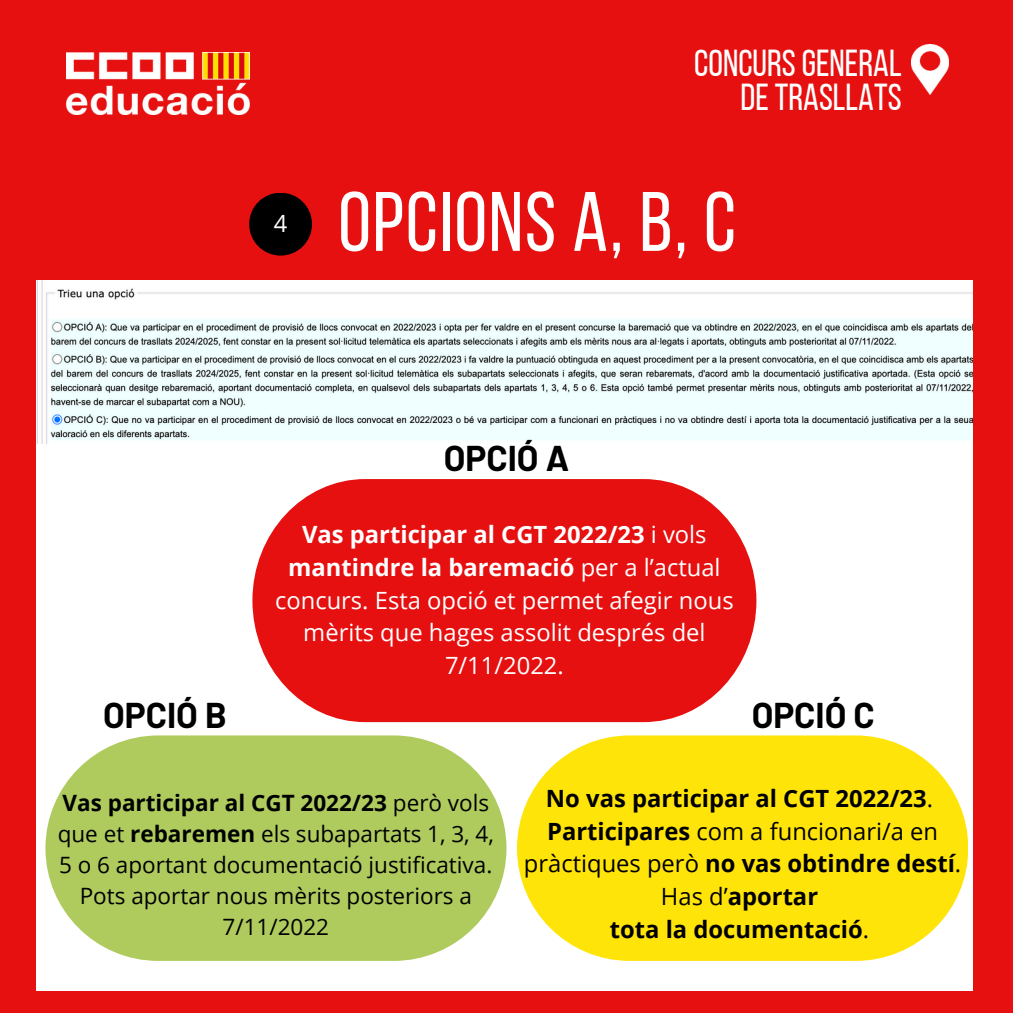
<style>
.page{position:relative;width:1013px;height:1013px;background:#fff}
.page>*{position:absolute;margin:0;border:0;box-sizing:border-box;transform-origin:0 0}
.t1{font:84px "Bebas Neue";letter-spacing:.02em;color:#fff}
.t2{font:37.5px/33.8px "Bebas Neue";color:#fff;text-align:right}
.t3{font:700 35px "Barlow";color:#000}
.t4{font:23.75px/32.8px "Open Sans";color:#fff;text-align:center}
.t5{font:23.75px/32.8px "Open Sans";color:#000;text-align:center}
.t6{font:700 23.75px "Open Sans";color:#000}
.t7{font:22.5px/31px "Open Sans";color:#000;text-align:center}
.s1{font-weight:700}
.s2{font-weight:400}
</style>
<div class="page">
<div style="left:0;top:0;width:1012px;height:1012px;background:#e61010"></div>
<img style="left:67px;top:52px;width:182px;height:62px">
<div style="left:36px;top:281px;width:936px;height:709px;background:#fff"></div>
<img style="left:911px;top:44px;width:37px;height:51px">
<div style="left:252px;top:479px;width:504px;height:243px;background:#e61010;border-radius:117px"></div>
<div style="left:45px;top:735px;width:461px;height:225px;background:#afcb5d;border-radius:113px"></div>
<div style="left:517px;top:735px;width:450px;height:225px;background:#ffe409;border-radius:113px"></div>
<img style="left:37px;top:281px;width:935px;height:162px">
<div style="left:249px;top:193px;width:63px;height:62px;background:#000;border-radius:50%"></div>
<p class="t4" style="left:274px;top:206px;width:15px">4</p>
<h2 class="t2" style="left:694px;top:50px;width:209px">CONCURS GENERAL<br>DETRASLLATS</h2>
<h2 class="t1" style="left:338px;top:188px;width:399px">OPCIONS A, B, C</h2>
<p class="t3" style="left:444px;top:436px;width:127px">OPCIÓ A</p>
<p class="t4" style="left:275px;top:517px;width:460px"><span class="s1">Vas participar al CGT 2022/23</span> i vols <span class="s1">mantindre la baremació</span> per a l’actual concurs. Esta opció et permet afegir nous mèrits que hages assolit després del<br>7/11/2022.</p>
<p class="t3" style="left:103px;top:692px;width:125px">OPCIÓ B</p>
<p class="t3" style="left:751px;top:692px;width:125px">OPCIÓ C</p>
<h1 class="t7" style="left:58px;top:787px;width:438px"><span class="s1">Vas participar al CGT 2022/23</span> però vols que et <span class="s1">rebaremen</span> els subapartats 1, 3, 4, 5 o 6 aportant documentació justificativa.<br>Pots aportar nous mèrits posteriors a 7/11/2022</h1>
<p class="t6" style="left:546px;top:781px;width:388px">No vas participar al CGT 2022/23<span class="s2">.</span></p>
<p class="t5" style="left:524px;top:814px;width:439px"><span class="s1">Participares</span> com a funcionari/a en pràctiques però <span class="s1">no vas obtindre destí</span>.<br>Has d’<span class="s1">aportar</span></p>
<h2 class="t6" style="left:610px;top:912px;width:261px">tota la documentació<span class="s2">.</span></h2>
</div>
